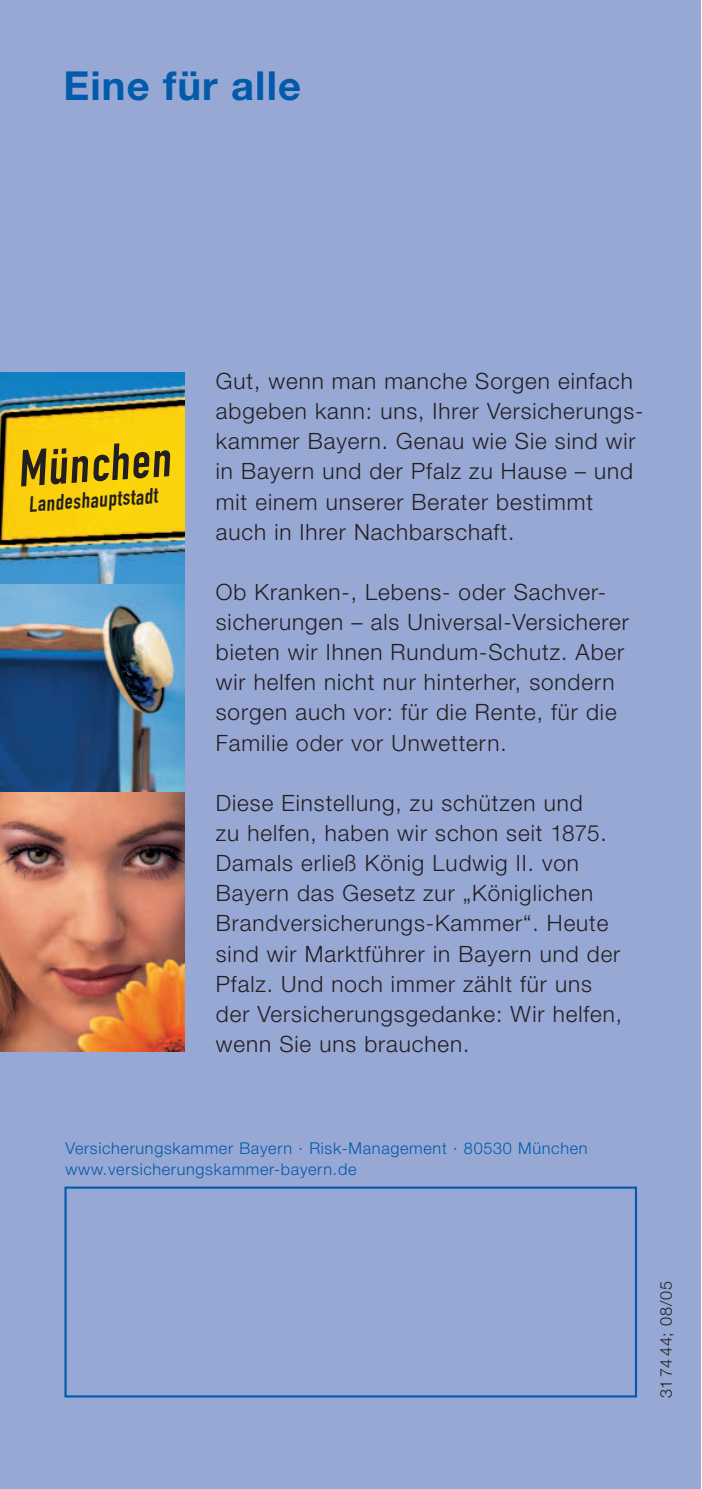
<style>
.page{position:relative;width:702px;height:1489px;background:#fff}
.page>*{position:absolute;margin:0;border:0;box-sizing:border-box;transform-origin:0 0}
.t1{font:50.75px "DIN Engschrift";color:#231f20}
.t2{font:700 40px "Helvetica Neue";letter-spacing:.03em;color:#015aaa}
.t3{font:300 22.5px/30px "Helvetica Neue";letter-spacing:.04em;color:#231f20}
.t4{font:21.75px "DIN Engschrift";color:#231f20}
.t5{font:300 16.25px/21.2px "Helvetica Neue";letter-spacing:.04em;color:#015aaa}
.t6{font:300 16.25px "Helvetica Neue";letter-spacing:.04em;color:#231f20}
</style>
<div class="page">
<div style="left:0;top:1px;width:700px;height:1487px;background:#97a8d5"></div>
<div style="left:64px;top:1186px;width:573px;height:211px;border:2px solid #015aaa"></div>
<img style="left:0;top:791px;width:184px;height:260px">
<img style="left:0;top:584px;width:184px;height:207px">
<img style="left:0;top:373px;width:184px;height:211px">
<h2 class="t2" style="left:63px;top:72px;width:239px">Eine für alle</h2>
<h1 class="t1" style="left:16px;top:450px;width:154px;rotate:-4deg">München</h1>
<p class="t4" style="left:28px;top:496px;width:130px;rotate:-4deg">Landeshauptstadt</p>
<p class="t3" style="left:216px;top:368px;width:429px">Gut, wenn man manche Sorgen einfach abgeben kann: uns, Ihrer Versicherungs&shy;kammer Bayern. Genau wie Sie sind wir in Bayern und der Pfalz zu Hause – und mit einem unserer Berater bestimmt auch in Ihrer Nachbarschaft.</p>
<p class="t3" style="left:216px;top:579px;width:414px">Ob Kranken-, Lebens- oder Sachver&shy;sicherungen – als Universal-Versicherer bieten wir Ihnen Rundum-Schutz. Aber wir helfen nicht nur hinterher, sondern sorgen auch vor: für die Rente, für die Familie oder vor Unwettern.</p>
<p class="t3" style="left:216px;top:790px;width:408px">Diese Einstellung, zu schützen und<br>zu helfen, haben wir schon seit 1875.<br>Damals erließ König Ludwig II. von Bayern das Gesetz zur „Königlichen Brandversicherungs-Kammer“. Heute sind wir Marktführer in Bayern und der Pfalz. Und noch immer zählt für uns der Versicherungsgedanke: Wir helfen, wenn Sie uns brauchen.</p>
<p class="t5" style="left:66px;top:1138px;width:523px">Versicherungskammer Bayern · Risk-Management · 80530 München www.versicherungskammer-bayern.de</p>
<p class="t6" style="left:660px;top:1397px;width:118px;rotate:-90deg">31 74 44; 08/05</p>
</div>
